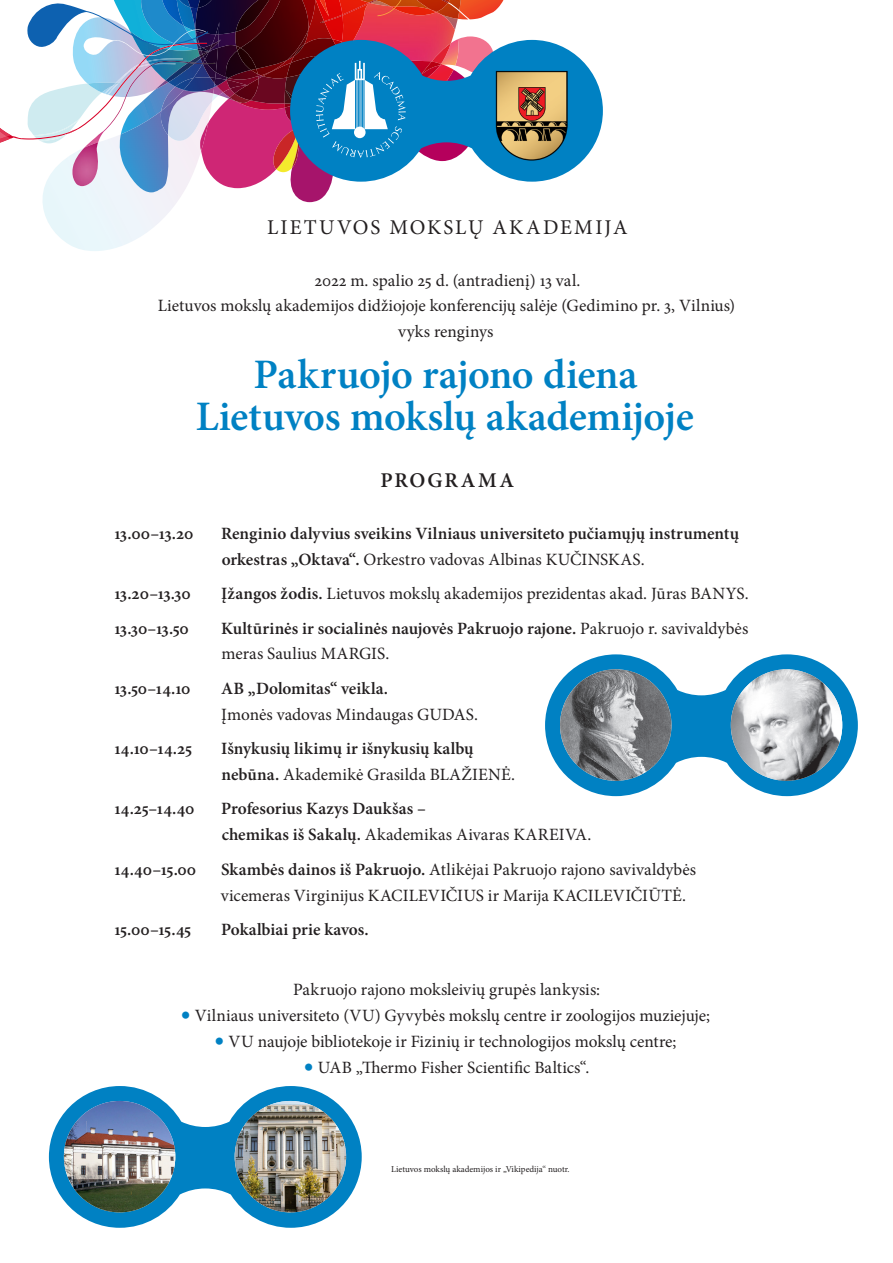
<style>
.page{position:relative;width:893px;height:1263px;background:#fff}
.page>*{position:absolute;margin:0;border:0;box-sizing:border-box;transform-origin:0 0}
.t1{font:600 42px/42px "Minion Pro";letter-spacing:-.01em;color:#0081c3;text-align:center}
.t2{font:21px "Minion Pro";letter-spacing:.105em;color:#231f20}
.t3{font:600 21px "Minion Pro";letter-spacing:.1em;color:#231f20}
.t4{font:17.25px/25.8px "Minion Pro";color:#231f20}
.t5{font:600 17.25px/25.8px "Minion Pro";color:#231f20}
.t6{font:9px "Minion Pro";color:#231f20}
.s1{font-weight:400}
.s2{font-weight:600}
.s3{font-size:27px;color:#0081c3}
</style>
<div class="page">
<svg style="left:0;top:0;width:603px;height:251px"></svg>
<img style="left:496px;top:71px;width:71px;height:90px">
<svg style="left:49px;top:1086px;width:313px;height:142px"></svg>
<img style="left:64px;top:1101px;width:111px;height:111px;border-radius:56px">
<img style="left:235px;top:1101px;width:111px;height:111px;border-radius:56px">
<svg style="left:545px;top:654px;width:313px;height:142px"></svg>
<img style="left:560px;top:669px;width:111px;height:112px;border-radius:56px">
<img style="left:731px;top:669px;width:111px;height:112px;border-radius:56px">
<p class="t2" style="left:267px;top:213px;width:362px">LIETUVOS MOKSLŲ AKADEMIJA</p>
<p class="t4" style="left:158px;top:267px;width:579px;text-align:center">2022 m. spalio 25 d. (antradienį) 13 val.<br>Lietuvos mokslų akademijos didžiojoje konferencijų salėje (Gedimino pr. 3, Vilnius) vyks renginys</p>
<p class="t1" style="left:196px;top:353px;width:499px">Pakruojo rajono diena<br>Lietuvos mokslų akademijoje</p>
<p class="t3" style="left:380px;top:466px;width:135px">PROGRAMA</p>
<p class="t5" style="left:114px;top:520px;width:81px">13.00–13.20</p>
<p class="t5" style="left:221px;top:520px;width:519px">Renginio dalyvius sveikins Vilniaus universiteto pučiamųjų instrumentų orkestras „Oktava“. <span class="s1">Orkestro vadovas Albinas KUČINSKAS.</span></p>
<p class="t5" style="left:114px;top:581px;width:78px">13.20–13.30</p>
<p class="t4" style="left:221px;top:581px;width:529px"><span class="s2">Įžangos žodis.</span> Lietuvos mokslų akademijos prezidentas akad. Jūras BANYS.</p>
<p class="t5" style="left:114px;top:615px;width:76px">13.30–13.50</p>
<p class="t5" style="left:221px;top:615px;width:529px">Kultūrinės ir socialinės naujovės Pakruojo rajone. <span class="s1">Pakruojo r. savivaldybės meras Saulius MARGIS.</span></p>
<p class="t5" style="left:114px;top:675px;width:78px">13.50–14.10</p>
<p class="t4" style="left:221px;top:675px;width:259px"><span class="s2">AB „Dolomitas“ veikla.<br></span>Įmonės vadovas Mindaugas GUDAS.</p>
<p class="t5" style="left:114px;top:736px;width:79px">14.10–14.25</p>
<p class="t5" style="left:221px;top:736px;width:295px">Išnykusių likimų ir išnykusių kalbų nebūna. <span class="s1">Akademikė Grasilda BLAŽIENĖ.</span></p>
<p class="t5" style="left:114px;top:796px;width:82px">14.25–14.40</p>
<p class="t5" style="left:221px;top:796px;width:372px">Profesorius Kazys Daukšas –<br>chemikas iš Sakalų. <span class="s1">Akademikas Aivaras KAREIVA.</span></p>
<p class="t5" style="left:114px;top:856px;width:83px">14.40–15.00</p>
<p class="t4" style="left:221px;top:856px;width:477px"><span class="s2">Skambės dainos iš Pakruojo.</span> Atlikėjai Pakruojo rajono savivaldybės vicemeras Virginijus KACILEVIČIUS ir Marija KACILEVIČIŪTĖ.</p>
<p class="t5" style="left:114px;top:916px;width:79px">15.00–15.45</p>
<p class="t5" style="left:221px;top:916px;width:149px">Pokalbiai prie kavos.</p>
<p class="t4" style="left:293px;top:977px;width:309px">Pakruojo rajono moksleivių grupės lankysis:</p>
<p class="t4" style="left:181px;top:1003px;width:531px"><span class="s3">•</span> Vilniaus universiteto (VU) Gyvybės mokslų centre ir zoologijos muziejuje;</p>
<p class="t4" style="left:214px;top:1028px;width:464px"><span class="s3">•</span> VU naujoje bibliotekoje ir Fizinių ir technologijos mokslų centre;</p>
<p class="t4" style="left:303px;top:1054px;width:288px"><span class="s3">•</span> UAB „Thermo Fisher Scientific Baltics“.</p>
<p class="t6" style="left:391px;top:1163px;width:180px">Lietuvos mokslų akademijos ir „Vikipedija“ nuotr.</p>
</div>
